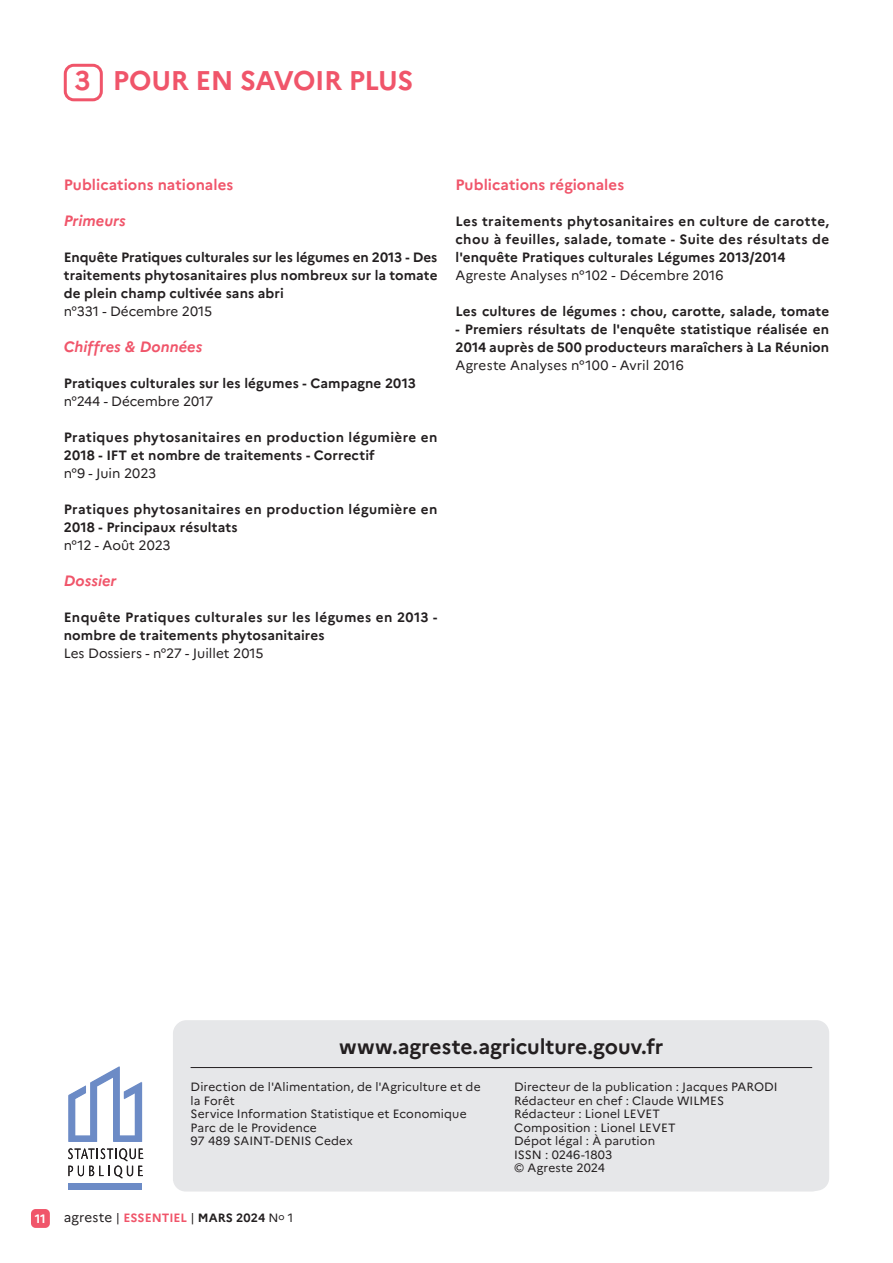
<style>
.page{position:relative;width:893px;height:1263px;background:#fff}
.page>*{position:absolute;margin:0;border:0;box-sizing:border-box;transform-origin:0 0}
.t1{font:700 27px "Marianne";letter-spacing:-.02em;color:#f0556a}
.t2{font:700 21px "Marianne";letter-spacing:-.005em;color:#231f20}
.t3{font:700 15px "Marianne";letter-spacing:.005em;color:#f0556a}
.t4{font:italic 700 15px "Marianne";color:#f0556a}
.t5{font:700 13.5px/18px "Marianne";letter-spacing:.01em;color:#231f20;text-align:justify}
.t6{font:13.5px "Marianne";color:#231f20}
.t7{font:700 13.5px/18px "Marianne";letter-spacing:.03em;color:#231f20}
.t8{font:700 12.15px "Marianne";color:#fff}
.t9{font:12px/13.5px "Marianne";letter-spacing:.01em;color:#231f20}
.t10{font:700 12px "Marianne";letter-spacing:.005em;color:#f0556a}
.t11{font:11.25px "Marianne";letter-spacing:.015em;color:#231f20}
.s1{font-weight:400;font-size:13.5px;color:#231f20}
.s2{font-weight:400;color:#231f20}
.s3{color:#231f20}
</style>
<div class="page">
<div style="left:31px;top:1209px;width:19px;height:19px;background:#f0556a;border-radius:5px"></div>
<div style="left:174px;top:1020px;width:655px;height:171px;background:#e6e7e9;border-radius:13px"></div>
<hr style="left:191px;top:1067px;width:621px;height:1px;background:#231f20">
<div style="left:68px;top:1183px;width:74px;height:6px;background:#6c8bc6"></div>
<svg style="left:68px;top:1148px;width:75px;height:30px"></svg>
<svg style="left:68px;top:1066px;width:74px;height:76px"></svg>
<div style="left:64px;top:64px;width:39px;height:37px;border:3px solid #f0556a;border-radius:9px"></div>
<h1 class="t1" style="left:74px;top:64px;width:341px">3 POUR EN SAVOIR PLUS</h1>
<p class="t3" style="left:64px;top:175px;width:171px">Publications nationales</p>
<p class="t4" style="left:64px;top:211px;width:63px">Primeurs</p>
<p class="t5" style="left:64px;top:248px;width:375px">Enquête Pratiques culturales sur les légumes en 2013 - Des traitements phytosanitaires plus nombreux sur la tomate de plein champ cultivée sans abri</p>
<p class="t6" style="left:64px;top:303px;width:150px">n°331 - Décembre 2015</p>
<p class="t4" style="left:64px;top:337px;width:140px">Chiffres &amp; Données</p>
<p class="t5" style="left:64px;top:374px;width:354px">Pratiques culturales sur les légumes - Campagne 2013</p>
<p class="t6" style="left:64px;top:393px;width:151px">n°244 - Décembre 2017</p>
<p class="t5" style="left:64px;top:428px;width:375px">Pratiques phytosanitaires en production légumière en<br>2018 - IFT et nombre de traitements - Correctif</p>
<p class="t6" style="left:64px;top:465px;width:94px">n°9 - Juin 2023</p>
<p class="t7" style="left:64px;top:500px;width:375px">Pratiques phytosanitaires en production légumière en<br>2018 - Principaux résultats</p>
<p class="t6" style="left:64px;top:537px;width:108px">n°12 - Août 2023</p>
<p class="t4" style="left:64px;top:571px;width:54px">Dossier</p>
<p class="t7" style="left:64px;top:608px;width:375px">Enquête Pratiques culturales sur les légumes en 2013 - nombre de traitements phytosanitaires</p>
<p class="t6" style="left:64px;top:645px;width:201px">Les Dossiers - n°27 - Juillet 2015</p>
<p class="t3" style="left:455px;top:175px;width:170px">Publications régionales</p>
<p class="t5" style="left:455px;top:212px;width:375px">Les traitements phytosanitaires en culture de carotte, chou à feuilles, salade, tomate - Suite des résultats de l'enquête Pratiques culturales Légumes 2013/2014</p>
<p class="t6" style="left:455px;top:267px;width:269px">Agreste Analyses n°102 - Décembre 2016</p>
<p class="t5" style="left:455px;top:302px;width:375px">Les cultures de légumes : chou, carotte, salade, tomate</p>
<p class="t5" style="left:455px;top:320px;width:375px">- Premiers résultats de l'enquête statistique réalisée en<br>2014 auprès de 500 producteurs maraîchers à La Réunion</p>
<p class="t6" style="left:455px;top:357px;width:230px">Agreste Analyses n°100 - Avril 2016</p>
<h2 class="t2" style="left:339px;top:1033px;width:326px">www.agreste.agriculture.gouv.fr</h2>
<p class="t9" style="left:191px;top:1080px;width:292px">Direction de l'Alimentation, de l'Agriculture et de la Forêt<br>Service Information Statistique et Economique<br>Parc de le Providence<br>97 489 SAINT-DENIS Cedex</p>
<p class="t9" style="left:514px;top:1080px;width:265px">Directeur de la publication : Jacques PARODI<br>Rédacteur en chef : Claude WILMES<br>Rédacteur : Lionel LEVET<br>Composition : Lionel LEVET<br>Dépot légal : À parution<br>ISSN : 0246-1803<br>© Agreste 2024</p>
<h2 class="t2" style="left:337px;top:1034px;width:326px">www.agreste.agriculture.gouv.fr</h2>
<p class="t9" style="left:190px;top:1081px;width:164px">M nistère de l’Agriculture et</p>
<p class="t9" style="left:378px;top:1081px;width:81px">’ limen ation</p>
<p class="t9" style="left:190px;top:1108px;width:262px;text-indent:46px">de la statistique et de la prospective<br>3 rue Barbet de Jouy<br>75349 Paris</p>
<p class="t9" style="left:511px;top:1081px;width:61px">Directrice</p>
<p class="t9" style="left:682px;top:1081px;width:82px">Corinne Prost</p>
<p class="t9" style="left:511px;top:1094px;width:142px">Composition :<br>D pot légal : À parution<br>ISSN : 0246-1803</p>
<p class="t11" style="left:511px;top:1135px;width:86px">© Agreste 2021</p>
<p class="t8" style="left:35px;top:1211px;width:13px">11</p>
<p class="t10" style="left:64px;top:1211px;width:231px"><span class="s1">agreste</span> <span class="s2">|</span> ESSENTIEL <span class="s2">|</span> <span class="s3">MARS 2024</span> <span class="s2">N</span><sup>o</sup> <span class="s2">1</span></p>
</div>
